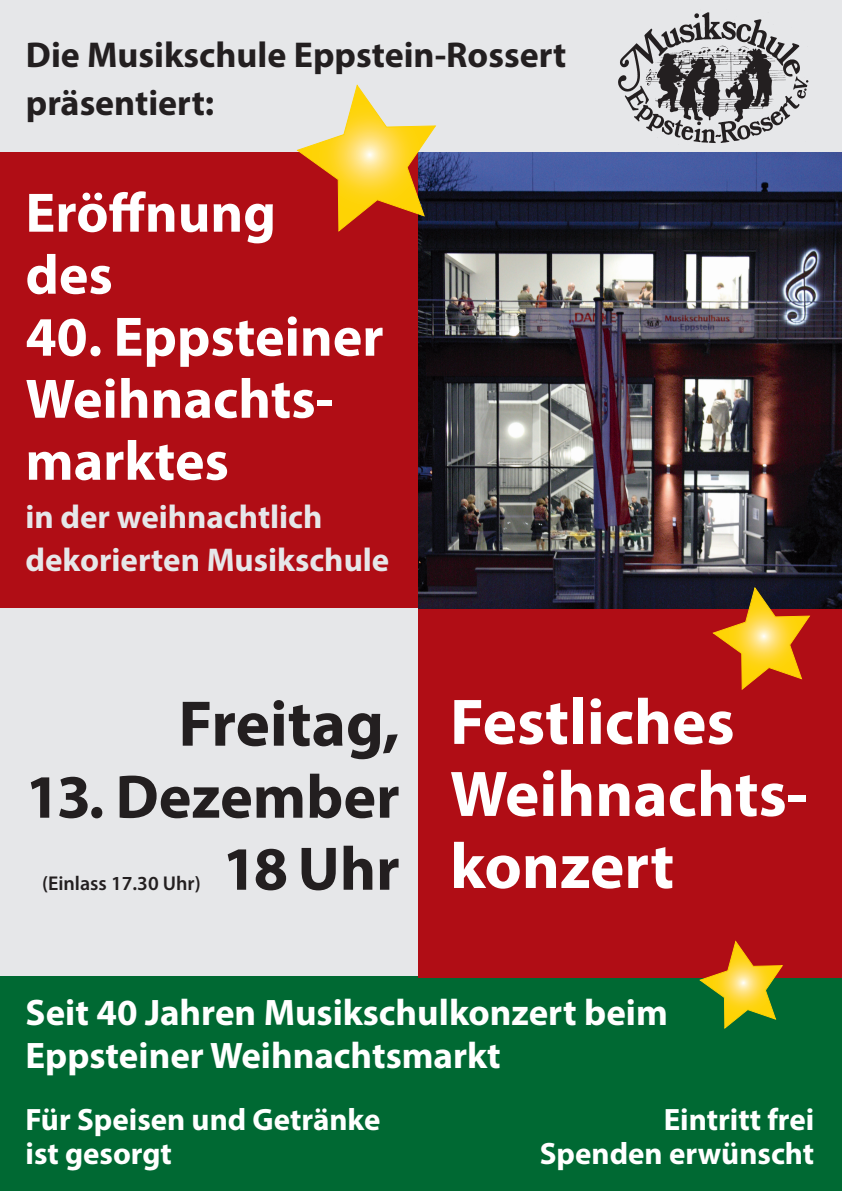
<style>
.page{position:relative;width:842px;height:1191px;background:#fff}
.page>*{position:absolute;margin:0;border:0;box-sizing:border-box;transform-origin:0 0}
.t1{font:700 65px/72px "Myriad Pro";color:#fff}
.t2{font:700 65px "Myriad Pro";color:#231f20}
.t3{font:700 62px "Myriad Pro";color:#231f20}
.t4{font:700 56px/62px "Myriad Pro";color:#fff}
.t5{font:700 37px/43px "Myriad Pro";color:#fff}
.t6{font:700 36px/48px "Myriad Pro";color:#231f20}
.t7{font:700 33px/43px "Myriad Pro";color:#e6e7e9}
.t8{font:700 31px "Myriad Pro";color:#fff}
.t9{font:600 20px "Myriad Pro";color:#231f20}
</style>
<div class="page">
<div style="left:0;top:0;width:842px;height:201px;background:#e6e7e9"></div>
<div style="left:0;top:608px;width:425px;height:369px;background:#e6e7e9"></div>
<div style="left:0;top:152px;width:423px;height:456px;background:#b00d15"></div>
<div style="left:0;top:977px;width:842px;height:214px;background:#006933"></div>
<div style="left:419px;top:608px;width:423px;height:369px;background:#b00d15"></div>
<img style="left:419px;top:152px;width:423px;height:456px">
<img style="left:618px;top:12px;width:190px;height:131px">
<svg style="left:296px;top:84px;width:141px;height:149px"></svg>
<svg style="left:711px;top:586px;width:100px;height:104px"></svg>
<svg style="left:698px;top:940px;width:86px;height:89px"></svg>
<p class="t6" style="left:26px;top:30px;width:542px">Die Musikschule Eppstein-Rossert präsentiert:</p>
<h3 class="t4" style="left:26px;top:180px;width:252px">Eröffnung des</h3>
<h3 class="t4" style="left:26px;top:304px;width:360px">40. Eppsteiner<br>Weihnachts&shy;marktes</h3>
<p class="t7" style="left:26px;top:494px;width:365px">in der weihnachtlich dekorierten Musikschule</p>
<h1 class="t2" style="left:178px;top:681px;width:223px">Freitag,</h1>
<h2 class="t3" style="left:26px;top:756px;width:376px">13. Dezember</h2>
<p class="t9" style="left:42px;top:870px;width:160px">(Einlass 17.30 Uhr)</p>
<h2 class="t3" style="left:222px;top:828px;width:179px">18 Uhr</h2>
<h1 class="t1" style="left:450px;top:684px;width:359px">Festliches<br>Weihnachts&shy;konzert</h1>
<p class="t5" style="left:26px;top:990px;width:644px">Seit 40 Jahren Musikschulkonzert beim<br>Eppsteiner Weihnachtsmarkt</p>
<p class="t8" style="left:26px;top:1099px;width:356px">Für Speisen und Getränke</p>
<p class="t8" style="left:664px;top:1099px;width:152px">Eintritt frei</p>
<p class="t8" style="left:26px;top:1133px;width:148px">ist gesorgt</p>
<p class="t8" style="left:540px;top:1133px;width:276px">Spenden erwünscht</p>
</div>
